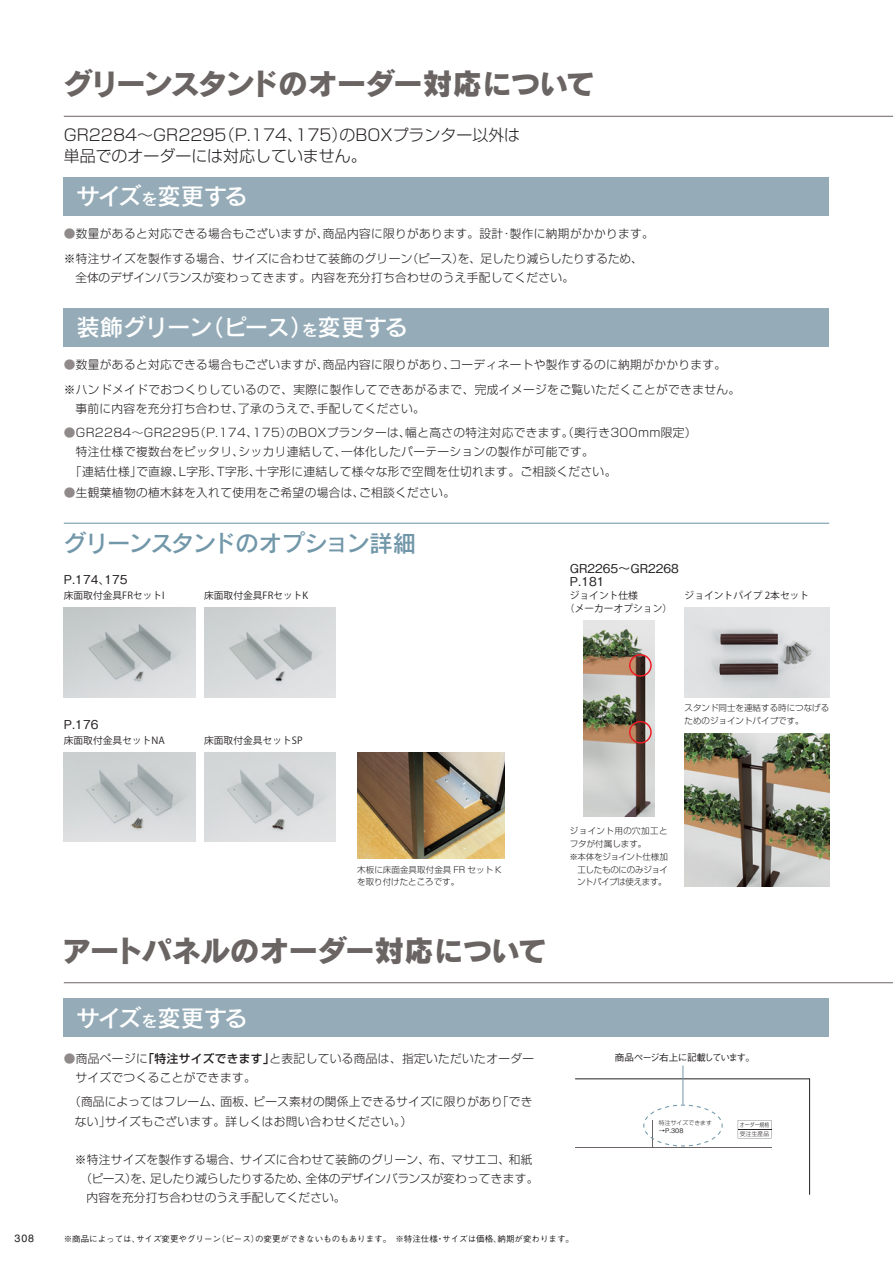
<style>
.page{position:relative;width:893px;height:1263px;background:#fff}
.page>*{position:absolute;margin:0;border:0;box-sizing:border-box;transform-origin:0 0}
.t1{font:29.7px "Rodin Pro EB 90 pv RKSJ H";letter-spacing:-.04em;color:#6a6463}
.t2{font:23.4px "Rodin Pro DB 90 pv RKSJ H";letter-spacing:-.06em;color:#fff}
.t3{font:23.4px "Rodin Pro DB 90 pv RKSJ H";letter-spacing:-.06em;color:#7197a9}
.t4{font:15.9px/21.3px "Shin Go Pro Light 90 pv RKSJ H";color:#231f20}
.t5{font:12.15px/12.8px "Gothic BBB Pro Medium 90 pv RKSJ H";color:#231f20}
.t6{font:11.7px/19.2px "Shin Go Pro Light 90 pv RKSJ H";letter-spacing:.03em;color:#231f20}
.t7{font:11.7px "Shin Go Pro Light 90 pv RKSJ H";letter-spacing:-.025em;color:#231f20}
.t8{font:11.7px "Shin Go Pro Light 90 pv RKSJ H";letter-spacing:.01em;color:#231f20}
.t9{font:10.65px "Helvetica LT Std";color:#231f20}
.t10{font:9.75px/12.8px "Koz Go Pro Regular 90 pv RKSJ H";color:#231f20}
.t11{font:9.6px "Gothic BBB Pro Medium 90 pv RKSJ H";letter-spacing:-.075em;color:#231f20}
.t12{font:8.55px/12.8px "Shin Go Pro Light 90 pv RKSJ H";color:#231f20}
.t13{font:8.55px "Gothic BBB Pro Medium 90 pv RKSJ H";color:#231f20}
.t14{font:8.55px "Shin Go Pro Light 90 pv RKSJ H";letter-spacing:-.025em;color:#231f20}
.t15{font:8.55px "Shin Go Pro Light 90 pv RKSJ H";letter-spacing:.05em;color:#231f20}
.t16{font:8.55px "Shin Go Pro Light 90 pv RKSJ H";letter-spacing:-.035em;color:#231f20}
.t17{font:6.45px "Gothic BBB Pr 6 Medium 90 pv RKSJ H";color:#231f20}
.t18{font:5.7px/9.4px "Shin Go Pro Light 90 pv RKSJ H";letter-spacing:.03em;color:#231f20;scale:.84 1}
.t19{font:5.7px "Shin Go Pro Light 90 pv RKSJ H";letter-spacing:.03em;color:#231f20}
.s1{font-size:16.35px}
.s2{color:#908b8a}
.s3{font-family:"Shin Go Pro Medium 90 pv RKSJ H"}
</style>
<div class="page">
<div style="left:64px;top:177px;width:765px;height:38px;background:#95acb8"></div>
<div style="left:64px;top:308px;width:765px;height:38px;background:#95acb8"></div>
<hr style="left:64px;top:523px;width:765px;height:1px;background:#7197a9">
<img style="left:685px;top:733px;width:144px;height:153px">
<img style="left:357px;top:752px;width:147px;height:107px">
<hr style="left:64px;top:116px;width:829px;height:1px;background:#6a6463">
<hr style="left:64px;top:982px;width:829px;height:1px;background:#6a6463">
<img style="left:64px;top:608px;width:132px;height:89px">
<img style="left:204px;top:608px;width:132px;height:89px">
<img style="left:64px;top:752px;width:132px;height:90px">
<img style="left:204px;top:752px;width:132px;height:90px">
<img style="left:685px;top:608px;width:144px;height:89px">
<img style="left:583px;top:620px;width:71px;height:196px">
<div style="left:629px;top:654px;width:23px;height:23px;border:1px solid #ed1c24;border-radius:50%"></div>
<div style="left:629px;top:721px;width:23px;height:22px;border:1px solid #ed1c24;border-radius:50%"></div>
<hr style="left:575px;top:1078px;width:235px;height:1px;background:#231f20">
<hr style="left:809px;top:1078px;width:1px;height:117px;background:#231f20">
<div style="left:64px;top:999px;width:765px;height:38px;background:#95acb8"></div>
<svg style="left:575px;top:1079px;width:235px;height:92px"></svg>
<hr style="left:682px;top:1065px;width:1px;height:40px;background:#7197a9">
<h1 class="t1" style="left:63px;top:73px;width:535px">グリーンスタンドのオーダー対応について</h1>
<h3 class="t4" style="left:64px;top:127px;width:458px">GR2284～GR2295（P.174、175）のBOXプランター以外は単品でのオーダーには対応していません。</h3>
<h2 class="t2" style="left:77px;top:187px;width:173px">サイズ<span class="s1">を</span>変更する</h2>
<p class="t6" style="left:64px;top:223px;width:592px;line-height:24.5px"><span class="s2">●</span>数量があると対応できる場合もございますが、商品内容に限りがあります。設計・製作に納期がかかります。※特注サイズを製作する場合、サイズに合わせて装飾のグリーン（ピース）を、足したり減らしたりするため、</p>
<p class="t6" style="left:75px;top:270px;width:500px">全体のデザインバランスが変わってきます。内容を充分打ち合わせのうえ手配してください。</p>
<h2 class="t2" style="left:77px;top:318px;width:333px">装飾グリーン（ピース）<span class="s1">を</span>変更する</h2>
<p class="t6" style="left:64px;top:357px;width:664px"><span class="s2">●</span>数量があると対応できる場合もございますが、商品内容に限りがあり、コーディネートや製作するのに納期がかかります。</p>
<p class="t6" style="left:75px;top:381px;width:666px;text-indent:-12px">※ハンドメイドでおつくりしているので、実際に製作してできあがるまで、完成イメージをご覧いただくことができません。事前に内容を充分打ち合わせ、了承のうえで、手配してください。</p>
<p class="t6" style="left:64px;top:425px;width:634px"><span class="s2">●</span>GR2284～GR2295（P.174、175）のBOXプランターは、幅と高さの特注対応できます。（奥行き300mm限定）</p>
<p class="t6" style="left:64px;top:444px;width:531px">　特注仕様で複数台をピッタリ、シッカリ連結して、一体化したパーテーションの製作が可能です。</p>
<p class="t6" style="left:70px;top:463px;width:548px">「連結仕様」で直線、L字形、T字形、十字形に連結して様々な形で空間を仕切れます。ご相談ください。</p>
<p class="t6" style="left:64px;top:484px;width:393px"><span class="s2">●</span>生観葉植物の植木鉢を入れて使用をご希望の場合は、ご相談ください。</p>
<h2 class="t3" style="left:63px;top:534px;width:355px">グリーンスタンドのオプション詳細</h2>
<p class="t5" style="left:64px;top:575px;width:65px">P.174、175</p>
<p class="t10" style="left:64px;top:591px;width:102px">床面取付金具FRセットI</p>
<p class="t10" style="left:204px;top:591px;width:106px">床面取付金具FRセットK</p>
<p class="t5" style="left:570px;top:563px;width:111px">GR2265～GR2268<br>P.181</p>
<p class="t10" style="left:565px;top:591px;width:109px;text-indent:5px">ジョイント仕様<br>（メーカーオプション）</p>
<p class="t10" style="left:685px;top:591px;width:126px">ジョイントパイプ 2本セット</p>
<p class="t5" style="left:64px;top:720px;width:36px">P.176</p>
<p class="t10" style="left:64px;top:735px;width:103px">床面取付金具セットNA</p>
<p class="t10" style="left:204px;top:735px;width:100px">床面取付金具セットSP</p>
<p class="t12" style="left:685px;top:702px;width:146px">スタンド同士を連結する時につなげるためのジョイントパイプです。</p>
<p class="t12" style="left:357px;top:864px;width:146px">木板に床面金具取付金具 FR セット Kを取り付けたところです。</p>
<h1 class="t1" style="left:62px;top:939px;width:487px">アートパネルのオーダー対応について</h1>
<h2 class="t2" style="left:77px;top:1009px;width:173px">サイズ<span class="s1">を</span>変更する</h2>
<p class="t6" style="left:75px;top:1051px;width:460px;text-indent:-12px"><span class="s2">●</span>商品ページに<span class="s3">「特注サイズできます」</span>と表記している商品は、指定いただいたオーダーサイズでつくることができます。</p>
<p class="t6" style="left:75px;top:1094px;width:459px;text-indent:-6px">（商品によってはフレーム、面板、ピース素材の関係上できるサイズに限りがあり「できない」サイズもございます。詳しくはお問い合わせください。）</p>
<p class="t6" style="left:75px;top:1151px;width:459px">※特注サイズを製作する場合、サイズに合わせて装飾のグリーン、布、マサエコ、和紙</p>
<p class="t7" style="left:81px;top:1174px;width:459px">（ピース）を、足したり減らしたりするため、全体のデザインバランスが変わってきます。</p>
<p class="t8" style="left:87px;top:1193px;width:261px">内容を充分打ち合わせのうえ手配してください。</p>
<p class="t15" style="left:570px;top:828px;width:99px">ジョイント用の穴加工と</p>
<p class="t12" style="left:570px;top:839px;width:78px">フタが付属します。</p>
<p class="t14" style="left:569px;top:853px;width:100px">※ 本体をジョイント仕様加</p>
<p class="t14" style="left:577px;top:866px;width:92px">工したものにのみジョイ</p>
<p class="t16" style="left:577px;top:879px;width:91px">ントパイプは使えます。</p>
<p class="t11" style="left:615px;top:1054px;width:142px">商品ページ右上に記載しています。</p>
<p class="t19" style="left:659px;top:1121px;width:55px">特注サイズできます</p>
<p class="t17" style="left:659px;top:1128px;width:26px">→P.308</p>
<p class="t18" style="left:740px;top:1120px;width:37px">オーダー規格受注生産品</p>
<p class="t9" style="left:15px;top:1232px;width:21px">308</p>
<p class="t13" style="left:64px;top:1235px;width:512px">※商品によっては、サイズ変更やグリーン（ピース）の変更ができないものもあります。　※特注仕様・サイズは価格、納期が変わります。</p>
</div>
